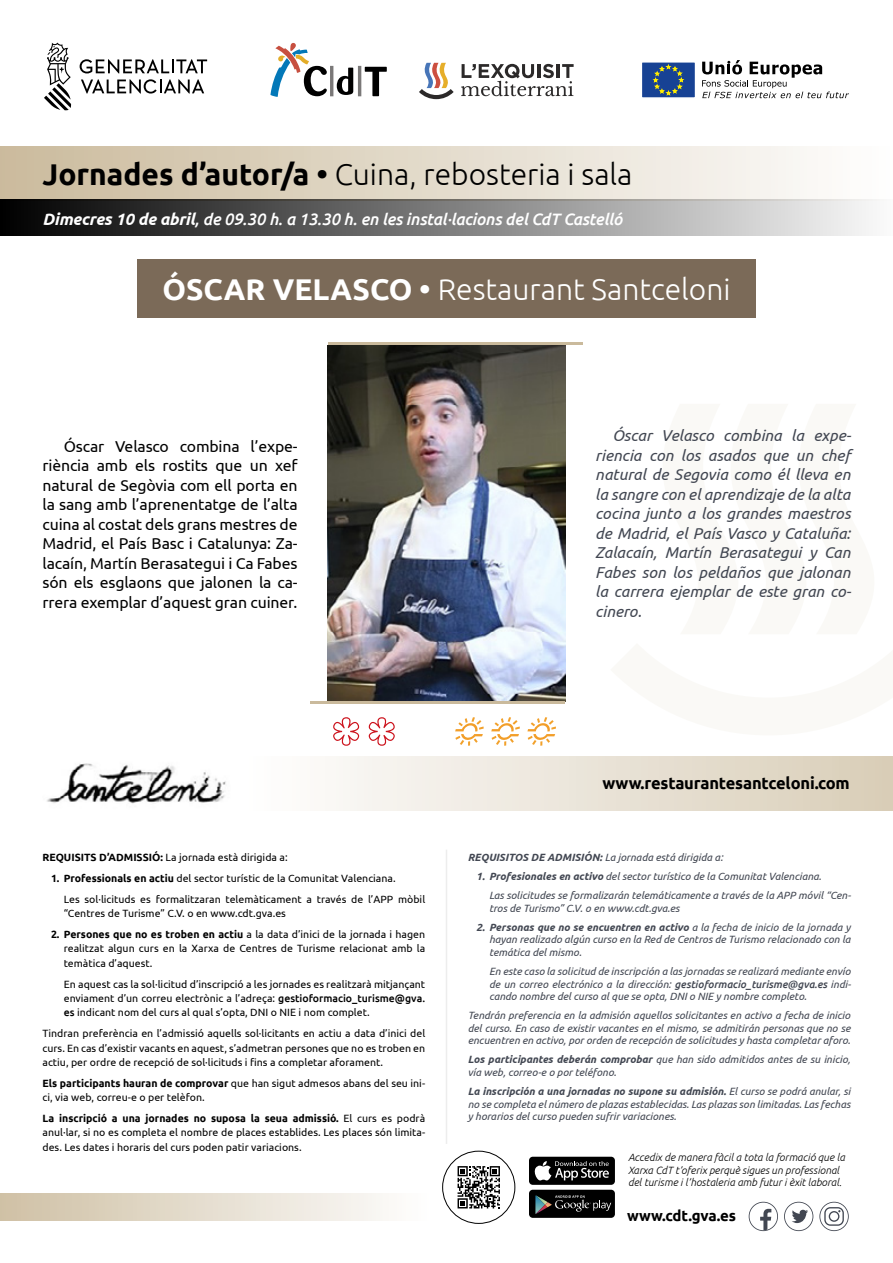
<style>
.page{position:relative;width:893px;height:1263px;background:#fff}
.page>*{position:absolute;margin:0;border:0;box-sizing:border-box;transform-origin:0 0}
.t1{font:300 30px "Ubuntu";color:#000}
.t2{font:300 30px "Ubuntu";color:#fff}
.t3{font:italic 500 16.5px "Ubuntu";letter-spacing:-.01em;color:#fff}
.t4{font:700 16.5px "Ubuntu";letter-spacing:-.01em;color:#000}
.t5{font:italic 15.75px/19.5px "Ubuntu";color:#424752;text-align:justify}
.t6{font:15.75px/19.5px "Ubuntu";letter-spacing:-.01em;color:#000;text-align:justify}
.t7{font:700 15px "Ubuntu";color:#000}
.t8{font:italic 10.5px/12.6px "Ubuntu";color:#424752;text-align:justify}
.t9{font:10.5px/14.4px "Ubuntu";color:#000;text-align:justify}
.t10{font:italic 300 10.5px/12.6px "Ubuntu";color:#000}
.s1{font-weight:700}
.s2{font-weight:500}
</style>
<div class="page">
<div style="left:0;top:1193px;width:435px;height:27px;background:linear-gradient(to right,#cfc0a5,#fff)"></div>
<svg style="left:461px;top:64px;width:113px;height:32px"></svg>
<svg style="left:419px;top:63px;width:35px;height:36px"></svg>
<svg style="left:270px;top:43px;width:57px;height:54px"></svg>
<svg style="left:337px;top:68px;width:16px;height:27px"></svg>
<svg style="left:365px;top:67px;width:22px;height:29px"></svg>
<hr style="left:330px;top:66px;width:3px;height:30px;background:#7a7878">
<hr style="left:358px;top:66px;width:3px;height:30px;background:#7a7878">
<div style="left:640px;top:61px;width:56px;height:38px;background:#174294;border:2px solid #fff"></div>
<svg style="left:652px;top:64px;width:32px;height:32px"></svg>
<svg style="left:702px;top:60px;width:147px;height:38px"></svg>
<svg style="left:44px;top:43px;width:27px;height:67px"></svg>
<svg style="left:80px;top:59px;width:127px;height:14px"></svg>
<svg style="left:81px;top:79px;width:123px;height:15px"></svg>
<svg style="left:819px;top:1202px;width:30px;height:29px"></svg>
<svg style="left:784px;top:1202px;width:29px;height:29px"></svg>
<svg style="left:749px;top:1202px;width:29px;height:29px"></svg>
<div style="left:0;top:147px;width:893px;height:53px;background:linear-gradient(to right,#caba9c,#fefefe)"></div>
<div style="left:235px;top:757px;width:658px;height:53px;background:linear-gradient(to right,#fff,#d9cdb8)"></div>
<div style="left:137px;top:260px;width:618px;height:58px;background:#7b6a58"></div>
<div style="left:529px;top:1190px;width:86px;height:28px;background:#000;border-radius:4px"></div>
<svg style="left:535px;top:1195px;width:76px;height:19px"></svg>
<div style="left:529px;top:1157px;width:86px;height:28px;background:#000;border-radius:4px"></div>
<svg style="left:534px;top:1161px;width:75px;height:19px"></svg>
<div style="left:442px;top:1151px;width:73px;height:73px;border:1px solid #000;border-radius:50%"></div>
<svg style="left:458px;top:1166px;width:42px;height:42px"></svg>
<img style="left:328px;top:345px;width:237px;height:356px">
<hr style="left:446px;top:850px;width:1px;height:294px;background:#ededed">
<img style="left:47px;top:763px;width:179px;height:41px">
<hr style="left:310px;top:701px;width:255px;height:3px;background:#caba9c">
<hr style="left:328px;top:342px;width:255px;height:3px;background:#caba9c">
<div style="left:0;top:200px;width:893px;height:36px;background:linear-gradient(to right,#000,#fbfbfb)"></div>
<svg style="left:455px;top:717px;width:29px;height:29px"></svg>
<svg style="left:491px;top:717px;width:29px;height:29px"></svg>
<svg style="left:527px;top:717px;width:29px;height:29px"></svg>
<svg style="left:333px;top:717px;width:26px;height:29px"></svg>
<svg style="left:369px;top:717px;width:26px;height:29px"></svg>
<h1 class="t1" style="left:43px;top:156px;width:592px"><span class="s1">Jornades d’autor/a •</span> Cuina, rebosteria i sala</h1>
<h2 class="t3" style="left:43px;top:209px;width:581px"><span class="s1">Dimecres 10 de abril</span>, de 09.30 h. a 13.30 h. en les instal·lacions del CdT Castelló</h2>
<h1 class="t2" style="left:162px;top:272px;width:570px"><span class="s1">ÓSCAR VELASCO •</span> Restaurant Santceloni</h1>
<p class="t6" style="left:43px;top:436px;width:257px;text-indent:21px">Óscar Velasco combina l’expe&shy;riència amb els rostits que un xef natural de Segòvia com ell porta en la sang amb l’aprenentatge de l’alta cuina al costat dels grans mestres de Madrid, el País Basc i Catalunya: Za&shy;lacaín, Martín Berasategui i Ca Fabes són els esglaons que jalonen la ca&shy;rrera exemplar d’aquest gran cuiner.</p>
<p class="t5" style="left:595px;top:425px;width:258px;text-indent:17px">Óscar Velasco combina la expe&shy;riencia con los asados que un chef natural de Segovia como él lleva en la sangre con el aprendizaje de la alta cocina junto a los grandes maestros de Madrid, el País Vasco y Cataluña:<br>Zalacaín, Martín Berasategui y Can Fabes son los peldaños que jalonan la carrera ejemplar de este gran co&shy;cinero.</p>
<p class="t9" style="left:43px;top:850px;width:247px"><span class="s1">REQUISITS D’ADMISSIÓ:</span> La jornada està dirigida a:</p>
<p class="t9" style="left:64px;top:868px;width:363px;line-height:20.9px;text-indent:-13px"><span class="s1">1. Professionals en actiu</span> del sector turístic de la Comunitat Valenciana.<br>Les sol·licituds es formalitzaran telemàticament a través de l’APP mòbil</p>
<p class="t9" style="left:64px;top:906px;width:224px">“Centres de Turisme” C.V. o en www.cdt.gva.es</p>
<p class="t9" style="left:64px;top:927px;width:363px;text-indent:-13px"><span class="s1">2. Persones que no es troben en actiu</span> a la data d’inici de la jornada i hagen realitzat algun curs en la Xarxa de Centres de Turisme relacionat amb la temàtica d’aquest.</p>
<p class="t9" style="left:64px;top:976px;width:363px">En aquest cas la sol·licitud d’inscripció a les jornades es realitzarà mitjançant enviament d’un correu electrònic a l’adreça: <span class="s2">gestioformacio_turisme@gva. es</span> indicant nom del curs al qual s’opta, DNI o NIE i nom complet.</p>
<p class="t9" style="left:43px;top:1026px;width:384px">Tindran preferència en l’admissió aquells sol·licitants en actiu a data d’inici del curs. En cas d’existir vacants en aquest, s’admetran persones que no es troben en actiu, per ordre de recepció de sol·licituds i fins a completar aforament.</p>
<p class="t9" style="left:43px;top:1076px;width:384px"><span class="s1">Els participants hauran de comprovar</span> que han sigut admesos abans del seu ini&shy;ci, via web, correu-e o per telèfon.</p>
<p class="t9" style="left:43px;top:1111px;width:384px"><span class="s1">La inscripció a una jornades no suposa la seua admissió.</span> El curs es podrà anul·lar, si no es completa el nombre de places establides. Les places són limita&shy;des. Les dates i horaris del curs poden patir variacions.</p>
<h2 class="t4" style="left:603px;top:773px;width:249px">www.restaurantesantceloni.com</h2>
<p class="t8" style="left:468px;top:851px;width:257px"><span class="s1">REQUISITOS DE ADMISIÓN:</span> La jornada está dirigida a:</p>
<p class="t8" style="left:489px;top:867px;width:363px;line-height:18.9px;text-indent:-13px"><span class="s1">1. Profesionales en activo</span> del sector turístico de la Comunitat Valenciana.<br>Las solicitudes se formalizarán telemáticamente a través de la APP móvil “Cen-</p>
<p class="t8" style="left:489px;top:901px;width:192px">tros de Turismo” C.V. o en www.cdt.gva.es</p>
<p class="t8" style="left:489px;top:920px;width:363px;text-indent:-13px"><span class="s1">2. Personas que no se encuentren en activo</span> a la fecha de inicio de la jornada y hayan realizado algún curso en la Red de Centros de Turismo relacionado con la temática del mismo.</p>
<p class="t8" style="left:489px;top:965px;width:363px">En este caso la solicitud de inscripción a las jornadas se realizará mediante envío de un correo electrónico a la dirección: <span class="s2">gestioformacio_turisme@gva.es</span> indi&shy;cando nombre del curso al que se opta, DNI o NIE y nombre completo.</p>
<p class="t8" style="left:468px;top:1009px;width:384px">Tendrán preferencia en la admisión aquellos solicitantes en activo a fecha de inicio del curso. En caso de existir vacantes en el mismo, se admitirán personas que no se encuentren en activo, por orden de recepción de solicitudes y hasta completar aforo.</p>
<p class="t8" style="left:468px;top:1053px;width:384px"><span class="s1">Los participantes deberán comprobar</span> que han sido admitidos antes de su inicio, vía web, correo-e o por teléfono.</p>
<p class="t8" style="left:468px;top:1084px;width:384px"><span class="s1">La inscripción a una jornadas no supone su admisión.</span> El curso se podrá anular, si no se completa el número de plazas establecidas. Las plazas son limitadas. Las fechas y horarios del curso pueden sufrir variaciones.</p>
<p class="t10" style="left:628px;top:1151px;width:218px">Accedix de manera fàcil a tota la formació que la<br>Xarxa CdT t’oferix perquè sigues un professional del turisme i l’hostaleria amb futur i èxit laboral.</p>
<h3 class="t7" style="left:627px;top:1206px;width:111px">www.cdt.gva.es</h3>
</div>
